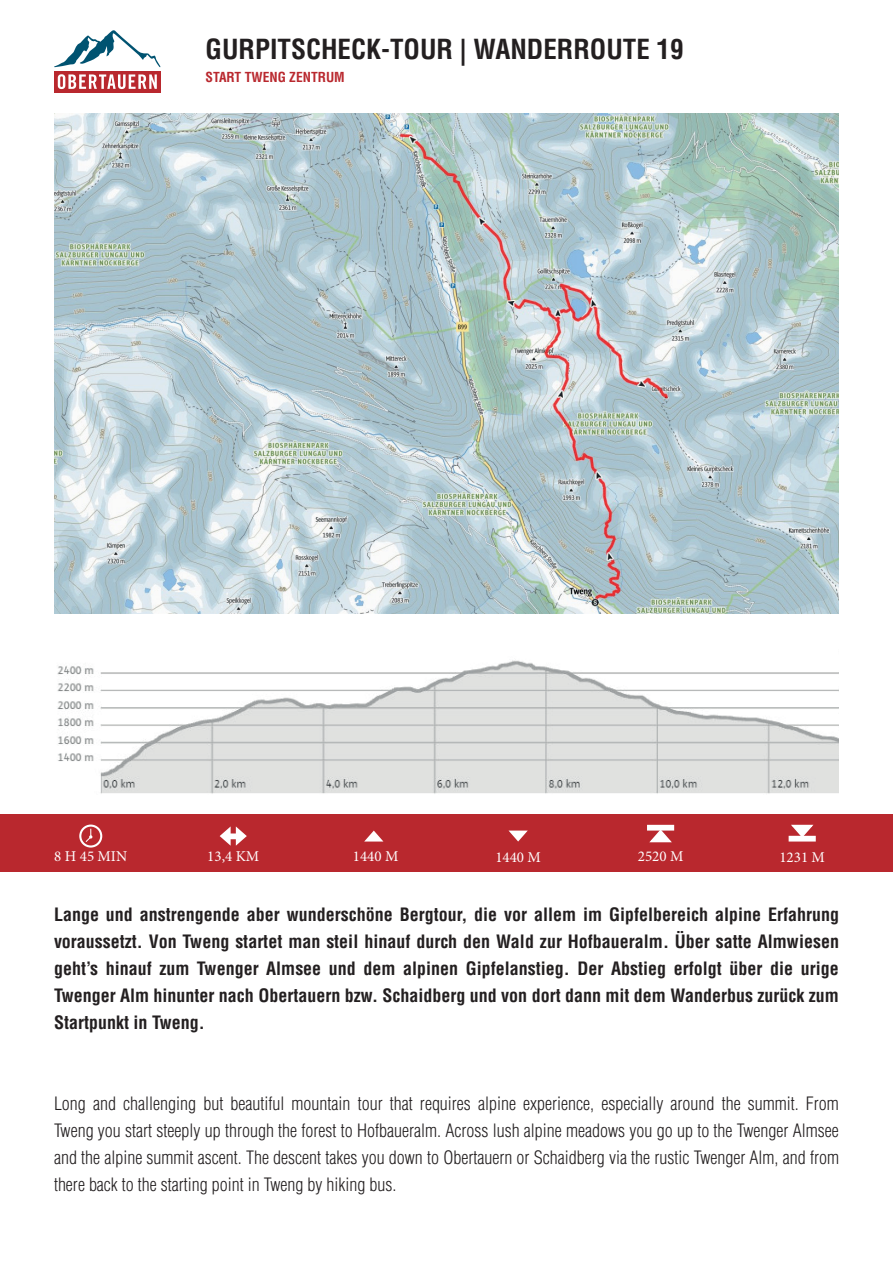
<style>
.page{position:relative;width:893px;height:1263px;background:#fff}
.page>*{position:absolute;margin:0;border:0;box-sizing:border-box;transform-origin:0 0}
.t1{font:700 condensed 27px "Helvetica LT Std";color:#231f20}
.t2{font:700 condensed 18px/27px "Helvetica LT Std";color:#231f20;text-align:justify}
.t3{font:300 condensed 18px/27px "Helvetica LT Std";color:#231f20;text-align:justify}
.t4{font:15px "Minion Pro";color:#fff}
.t5{font:700 condensed 13.5px "Helvetica LT Std";color:#b9282e}
</style>
<div class="page">
<div style="left:0;top:814px;width:893px;height:58px;background:#b9282e"></div>
<div style="left:54px;top:71px;width:106px;height:21px;background:#b9282e"></div>
<svg style="left:54px;top:30px;width:107px;height:59px"></svg>
<div style="left:79px;top:824px;width:23px;height:23px;border:2px solid #fff;border-radius:50%"></div>
<svg style="left:84px;top:829px;width:8px;height:14px"></svg>
<svg style="left:220px;top:826px;width:27px;height:20px"></svg>
<svg style="left:364px;top:830px;width:19px;height:11px"></svg>
<svg style="left:508px;top:830px;width:20px;height:11px"></svg>
<svg style="left:648px;top:830px;width:25px;height:13px"></svg>
<div style="left:647px;top:825px;width:27px;height:5px;background:#fff"></div>
<svg style="left:789px;top:824px;width:26px;height:12px"></svg>
<div style="left:789px;top:836px;width:27px;height:5px;background:#fff"></div>
<img style="left:54px;top:114px;width:785px;height:499px">
<img style="left:57px;top:660px;width:782px;height:134px">
<h1 class="t1" style="left:206px;top:34px;width:480px">GURPITSCHECK-TOUR | WANDERROUTE 19</h1>
<p class="t5" style="left:206px;top:69px;width:141px">START TWENG ZENTRUM</p>
<p class="t4" style="left:54px;top:850px;width:74px">8 H 45 MIN</p>
<p class="t4" style="left:207px;top:850px;width:53px">13,4 KM</p>
<p class="t4" style="left:353px;top:850px;width:47px">1440 M</p>
<p class="t4" style="left:495px;top:852px;width:47px">1440 M</p>
<p class="t4" style="left:638px;top:850px;width:47px">2520 M</p>
<p class="t4" style="left:779px;top:852px;width:47px">1231 M</p>
<p class="t2" style="left:54px;top:901px;width:786px">Lange und anstrengende aber wunderschöne Bergtour, die vor allem im Gipfelbereich alpine Erfahrung voraussetzt. Von Tweng startet man steil hinauf durch den Wald zur Hofbaueralm. Über satte Almwiesen geht’s hinauf zum Twenger Almsee und dem alpinen Gipfelanstieg. Der Abstieg erfolgt über die urige Twenger Alm hinunter nach Obertauern bzw. Schaidberg und von dort dann mit dem Wanderbus zurück zum Startpunkt in Tweng.</p>
<p class="t3" style="left:54px;top:1092px;width:787px">Long and challenging but beautiful mountain tour that requires alpine experience, especially around the summit. From Tweng you start steeply up through the forest to Hofbaueralm. Across lush alpine meadows you go up to the Twenger Almsee and the alpine summit ascent. The descent takes you down to Obertauern or Schaidberg via the rustic Twenger Alm, and from there back to the starting point in Tweng by hiking bus.</p>
</div>
